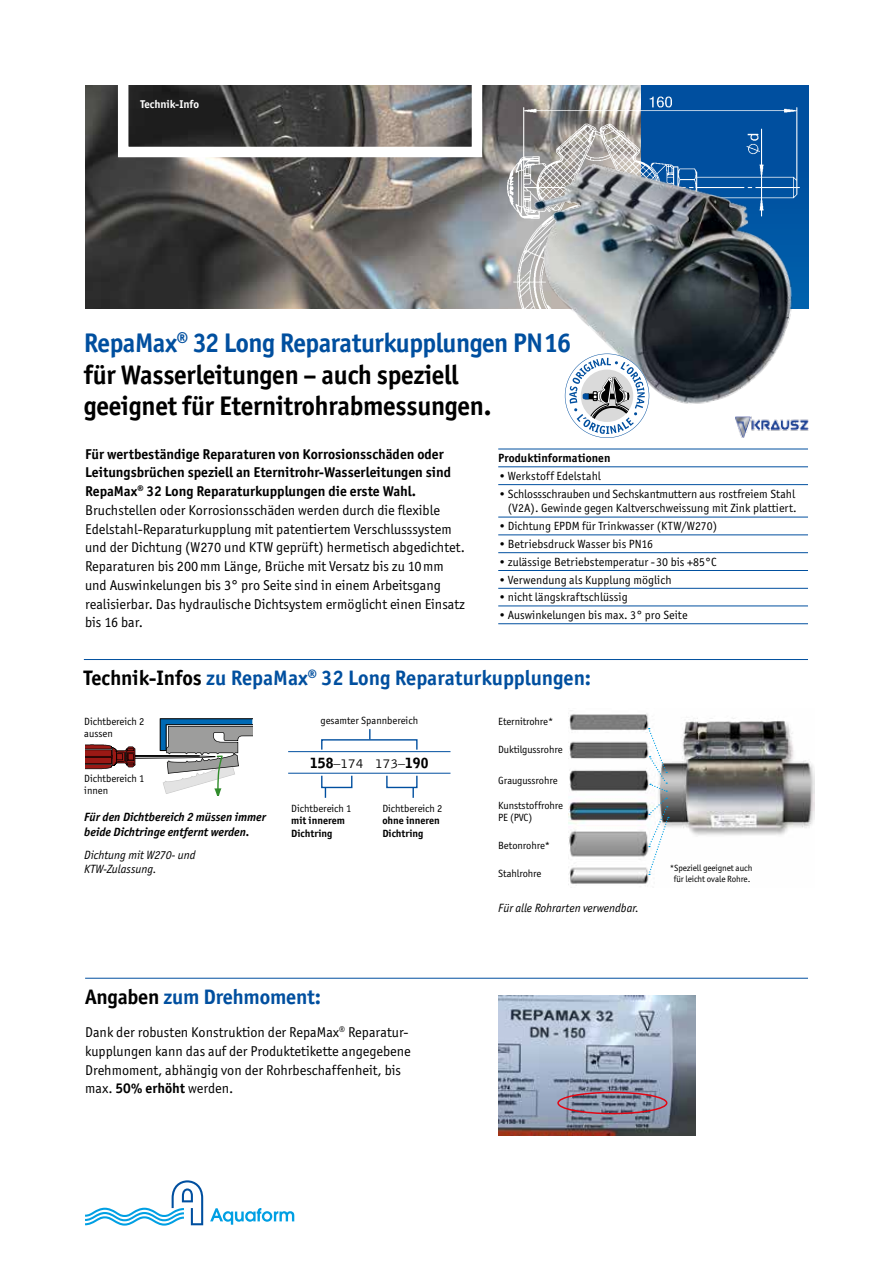
<style>
.page{position:relative;width:893px;height:1263px;background:#fff}
.page>*{position:absolute;margin:0;border:0;box-sizing:border-box;transform-origin:0 0}
.t1{font:700 27px/31.5px "Officina San ITC";letter-spacing:-.01em;color:#000}
.t2{font:700 21px "Officina San ITC";color:#004f9f}
.t3{font:14.25px/18.8px "Officina San ITC";color:#000}
.t4{font:300 13.95px "Bell Gothic";color:#000}
.t5{font:italic 700 12px/14.4px "Officina San ITC";color:#000}
.t6{font:italic 12px/14.4px "Officina San ITC";color:#000}
.t7{font:11.85px/14.7px "Officina San ITC";letter-spacing:.005em;color:#000;text-align:right}
.t8{font:700 11.85px "Officina San ITC";letter-spacing:.005em;color:#000}
.t9{font:700 11.25px "Officina San ITC";color:#fff}
.t10{font:10.5px/12px "Officina San ITC";color:#000}
.t11{font:700 10.5px/12.6px "Officina San ITC";color:#000}
.t12{font:9px/10.8px "Officina San ITC";letter-spacing:-.01em;color:#000;text-align:center}
.s1{color:#004f9f}
.s2{font-weight:700}
.s3{color:#000}
.s4{font-weight:900}
</style>
<div class="page">
<img style="left:568px;top:713px;width:246px;height:173px">
<svg style="left:648px;top:728px;width:21px;height:147px"></svg>
<svg style="left:85px;top:718px;width:167px;height:77px"></svg>
<hr style="left:288px;top:751px;width:162px;height:1px;background:#004f9f">
<hr style="left:288px;top:773px;width:162px;height:1px;background:#004f9f">
<div style="left:321px;top:739px;width:97px;height:11px;border:1px solid #004f9f"></div>
<div style="left:321px;top:775px;width:31px;height:13px;border:1px solid #004f9f"></div>
<div style="left:386px;top:775px;width:32px;height:13px;border:1px solid #004f9f"></div>
<svg style="left:412px;top:787px;width:2px;height:11px"></svg>
<hr style="left:498px;top:449px;width:310px;height:1px;background:#004f9f">
<hr style="left:498px;top:467px;width:310px;height:1px;background:#004f9f">
<hr style="left:498px;top:484px;width:310px;height:1px;background:#004f9f">
<hr style="left:498px;top:517px;width:310px;height:1px;background:#004f9f">
<hr style="left:498px;top:535px;width:310px;height:1px;background:#004f9f">
<hr style="left:498px;top:552px;width:310px;height:1px;background:#004f9f">
<hr style="left:498px;top:570px;width:310px;height:1px;background:#004f9f">
<hr style="left:498px;top:588px;width:310px;height:1px;background:#004f9f">
<hr style="left:498px;top:606px;width:310px;height:1px;background:#004f9f">
<hr style="left:498px;top:623px;width:310px;height:1px;background:#004f9f">
<img style="left:85px;top:85px;width:556px;height:223px">
<img style="left:503px;top:86px;width:305px;height:223px">
<div style="left:118px;top:78px;width:364px;height:79px;border:10px solid #fff"></div>
<hr style="left:84px;top:659px;width:724px;height:1px;background:#004f9f">
<hr style="left:85px;top:978px;width:723px;height:1px;background:#004f9f">
<img style="left:527px;top:151px;width:282px;height:266px">
<img style="left:735px;top:417px;width:74px;height:21px">
<svg style="left:565px;top:354px;width:84px;height:84px"></svg>
<img style="left:498px;top:995px;width:197px;height:140px">
<div style="left:557px;top:1092px;width:110px;height:22px;border:2px solid #e30613;border-radius:50%"></div>
<svg style="left:85px;top:1180px;width:118px;height:45px"></svg>
<svg style="left:210px;top:1208px;width:84px;height:17px"></svg>
<p class="t9" style="left:140px;top:97px;width:60px">Technik-Info</p>
<h1 class="t1" style="left:84px;top:327px;width:489px"><span class="s1">RepaMax</span><sup>®</sup> <span class="s1">32 Long Reparaturkupplungen PN16 </span>für Wasserleitungen – auch speziell<br>geeignet für Eternitrohrabmessungen.</h1>
<p class="t3" style="left:85px;top:444px;width:381px"><span class="s2">Für wertbeständige Reparaturen von Korrosionsschäden oder Leitungsbrüchen speziell an Eternitrohr-Wasserleitungen sind RepaMax</span><sup>®</sup> <span class="s2">32 Long Reparaturkupplungen die erste Wahl.<br></span>Bruchstellen oder Korrosionsschäden werden durch die flexible Edelstahl-Reparaturkupplung mit patentiertem Verschlusssystem und der Dichtung (W270 und KTW geprüft) hermetisch abgedichtet.<br>Reparaturen bis 200mm Länge, Brüche mit Versatz bis zu 10mm und Auswinkelungen bis 3° pro Seite sind in einem Arbeitsgang realisierbar. Das hydraulische Dichtsystem ermöglicht einen Einsatz bis 16 bar.</p>
<p class="t8" style="left:498px;top:451px;width:114px">Produktinformationen</p>
<p class="t7" style="left:498px;top:468px;width:104px">•Werkstoff Edelstahl</p>
<p class="t7" style="left:498px;top:486px;width:300px">•Schlossschrauben und Sechskantmuttern aus rostfreiem Stahl (V2A). Gewinde gegen Kaltverschweissung mit Zink plattiert.</p>
<p class="t7" style="left:498px;top:519px;width:221px">•Dichtung EPDM für Trinkwasser (KTW/W270)</p>
<p class="t7" style="left:498px;top:536px;width:156px">•Betriebsdruck Wasser bis PN16</p>
<p class="t7" style="left:498px;top:554px;width:220px">•zulässige Betriebstemperatur -30 bis +85°C</p>
<p class="t7" style="left:498px;top:572px;width:175px">•Verwendung als Kupplung möglich</p>
<p class="t7" style="left:498px;top:590px;width:131px">•nicht längskraftschlüssig</p>
<p class="t7" style="left:498px;top:608px;width:191px">•Auswinkelungen bis max. 3° pro Seite</p>
<h2 class="t2" style="left:84px;top:665px;width:509px"><span class="s3">Technik-Infos</span> zu RepaMax<sup>®</sup> 32 Long Reparaturkupplungen:</h2>
<p class="t10" style="left:84px;top:716px;width:62px">Dichtbereich 2 aussen</p>
<p class="t10" style="left:84px;top:772px;width:62px">Dichtbereich 1 innen</p>
<p class="t5" style="left:84px;top:810px;width:183px">Für den Dichtbereich 2 müssen immer beide Dichtringe entfernt werden.</p>
<p class="t6" style="left:84px;top:847px;width:113px">Dichtung mit W270- und<br>KTW-Zulassung.</p>
<p class="t10" style="left:320px;top:714px;width:99px">gesamter Spannbereich</p>
<p class="t4" style="left:310px;top:755px;width:120px"><span class="s4">158</span>–174 173–<span class="s4">190</span></p>
<p class="t10" style="left:291px;top:802px;width:62px">Dichtbereich 1</p>
<p class="t11" style="left:291px;top:814px;width:55px">mit innerem<br>Dichtring</p>
<p class="t10" style="left:382px;top:802px;width:62px">Dichtbereich 2</p>
<p class="t11" style="left:382px;top:814px;width:59px">ohne inneren<br>Dichtring</p>
<h2 class="t2" style="left:85px;top:984px;width:237px"><span class="s3">Angaben</span> zum Drehmoment:</h2>
<p class="t3" style="left:85px;top:1023px;width:327px">Dank der robusten Konstruktion der RepaMax<sup>®</sup> Reparatur&shy;kupplungen kann das auf der Produktetikette angegebene Drehmoment, abhängig von der Rohrbeschaffenheit, bis max. <span class="s2">50% erhöht</span> werden.</p>
<p class="t10" style="left:498px;top:716px;width:57px">Eternitrohre*</p>
<p class="t10" style="left:498px;top:743px;width:66px">Duktilgussrohre</p>
<p class="t10" style="left:498px;top:774px;width:61px">Graugussrohre</p>
<p class="t10" style="left:498px;top:798px;width:66px;line-height:12.8px">Kunststoffrohre<br>PE (PVC)</p>
<p class="t10" style="left:498px;top:839px;width:53px">Betonrohre*</p>
<p class="t10" style="left:498px;top:867px;width:45px">Stahlrohre</p>
<p class="t12" style="left:670px;top:862px;width:84px">*Speziell geeignet auch für leicht ovale Rohre.</p>
<p class="t6" style="left:498px;top:900px;width:142px">Für alle Rohrarten verwendbar.</p>
</div>
